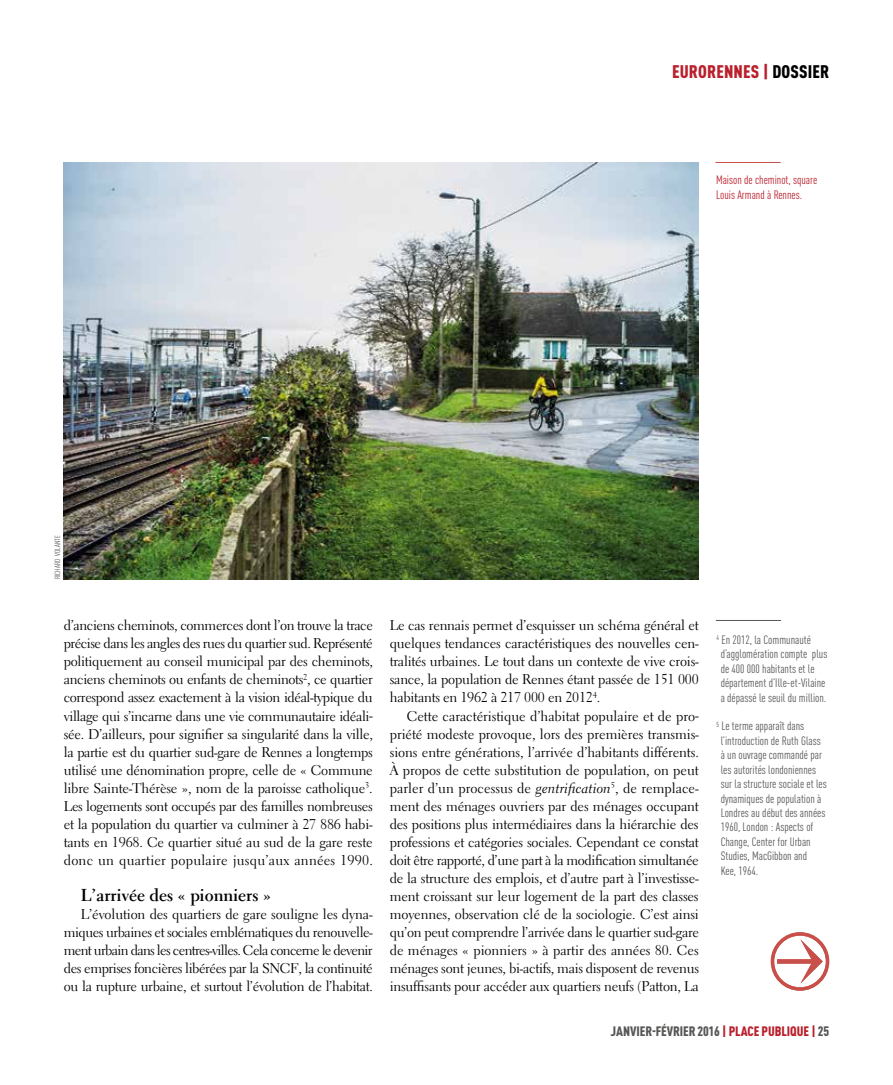
<style>
.page{position:relative;width:893px;height:1085px;background:#fff}
.page>*{position:absolute;margin:0;border:0;box-sizing:border-box;transform-origin:0 0}
.t1{font:900 condensed 18px "DINOT";letter-spacing:.01em;color:#ba1f2c}
.t2{font:700 17.25px "Electra LT Std";color:#000}
.t3{font:14.1px/18px "Electra LT Std";letter-spacing:-.015em;color:#000;text-align:justify}
.t4{font:900 condensed 13.5px "DINOT";letter-spacing:-.005em;color:#575756}
.t5{font:condensed 12px/14.4px "DINOT";color:#575756}
.t6{font:condensed 12px/14.4px "DINOT";color:#ba1f2c}
.t7{font:condensed 7.5px "DINOT";letter-spacing:.01em;color:#575756}
.s1{color:#000}
.s2{font-family:"Electra LT Std Cursive"}
.s3{color:#ba1f2c}
</style>
<div class="page">
<svg style="left:771px;top:932px;width:58px;height:58px"></svg>
<hr style="left:716px;top:620px;width:65px;height:1px;background:#575756">
<img style="left:64px;top:162px;width:635px;height:417px">
<hr style="left:715px;top:162px;width:66px;height:1px;background:#c84f4a">
<p class="t1" style="left:672px;top:60px;width:159px">EURORENNES | <span class="s1">DOSSIER</span></p>
<p class="t6" style="left:716px;top:173px;width:103px">Maison de cheminot, square<br>Louis Armand à Rennes.</p>
<p class="t7" style="left:53px;top:579px;width:45px;rotate:-90deg">Richard volante</p>
<p class="t3" style="left:64px;top:616px;width:311px">d’anciens cheminots, commerces dont l’on trouve la trace précise dans les angles des rues du quartier sud. Représenté politiquement au conseil municipal par des cheminots, anciens cheminots ou enfants de cheminots<sup>2</sup>, ce quartier correspond assez exactement à la vision idéal-typique du village qui s’incarne dans une vie communautaire idéali&shy;sée. D’ailleurs, pour signifier sa singularité dans la ville, la partie est du quartier sud-gare de Rennes a longtemps utilisé une dénomination propre, celle de « Commune libre Sainte-Thérèse », nom de la paroisse catholique<sup>3</sup>.<br>Les logements sont occupés par des familles nombreuses et la population du quartier va culminer à 27 886 habi&shy;tants en 1968. Ce quartier situé au sud de la gare reste donc un quartier populaire jusqu’aux années 1990.</p>
<p class="t2" style="left:81px;top:883px;width:192px">L’arrivée des « pionniers »</p>
<p class="t3" style="left:64px;top:904px;width:311px;text-indent:17px">L’évolution des quartiers de gare souligne les dyna&shy;miques urbaines et sociales emblématiques du renouvelle&shy;ment urbain dans les centres-villes. Cela concerne le devenir des emprises foncières libérées par la SNCF, la continuité ou la rupture urbaine, et surtout l’évolution de l’habitat.</p>
<p class="t3" style="left:390px;top:616px;width:311px">Le cas rennais permet d’esquisser un schéma général et quelques tendances caractéristiques des nouvelles cen&shy;tralités urbaines. Le tout dans un contexte de vive crois&shy;sance, la population de Rennes étant passée de 151 000 habitants en 1962 à 217 000 en 2012<sup>4</sup>.</p>
<p class="t3" style="left:390px;top:706px;width:311px;text-indent:17px">Cette caractéristique d’habitat populaire et de pro&shy;priété modeste provoque, lors des premières transmis&shy;sions entre générations, l’arrivée d’habitants différents.<br>À propos de cette substitution de population, on peut parler d’un processus de <span class="s2">gentrification</span><sup>5</sup>, de remplace&shy;ment des ménages ouvriers par des ménages occupant des positions plus intermédiaires dans la hiérarchie des professions et catégories sociales. Cependant ce constat doit être rapporté, d’une part à la modification simultanée de la structure des emplois, et d’autre part à l’investisse&shy;ment croissant sur leur logement de la part des classes moyennes, observation clé de la sociologie. C’est ainsi qu’on peut comprendre l’arrivée dans le quartier sud-gare de ménages « pionniers » à partir des années 80. Ces ménages sont jeunes, bi-actifs, mais disposent de revenus insuffisants pour accéder aux quartiers neufs (Patton, La</p>
<p class="t5" style="left:721px;top:632px;width:108px;text-indent:-4px"><sup>4</sup> En 2012, la Communauté d’agglomération compte plus de 400 000 habitants et le département d’Ille-et-Vilaine a dépassé le seuil du million.</p>
<p class="t5" style="left:721px;top:718px;width:108px;text-indent:-4px"><sup>5</sup> Le terme apparaît dans l’introduction de Ruth Glass à un ouvrage commandé par les autorités londoniennes sur la structure sociale et les dynamiques de population à<br>Londres au début des années<br>1960, London : Aspects of<br>Change, Center for Urban<br>Studies, MacGibbon and<br>Kee, 1964.</p>
<p class="t4" style="left:611px;top:1022px;width:220px">JANVIER-FÉVRIER 2016 <span class="s3">| PLACE PUBLIQUE |</span> 25</p>
</div>
